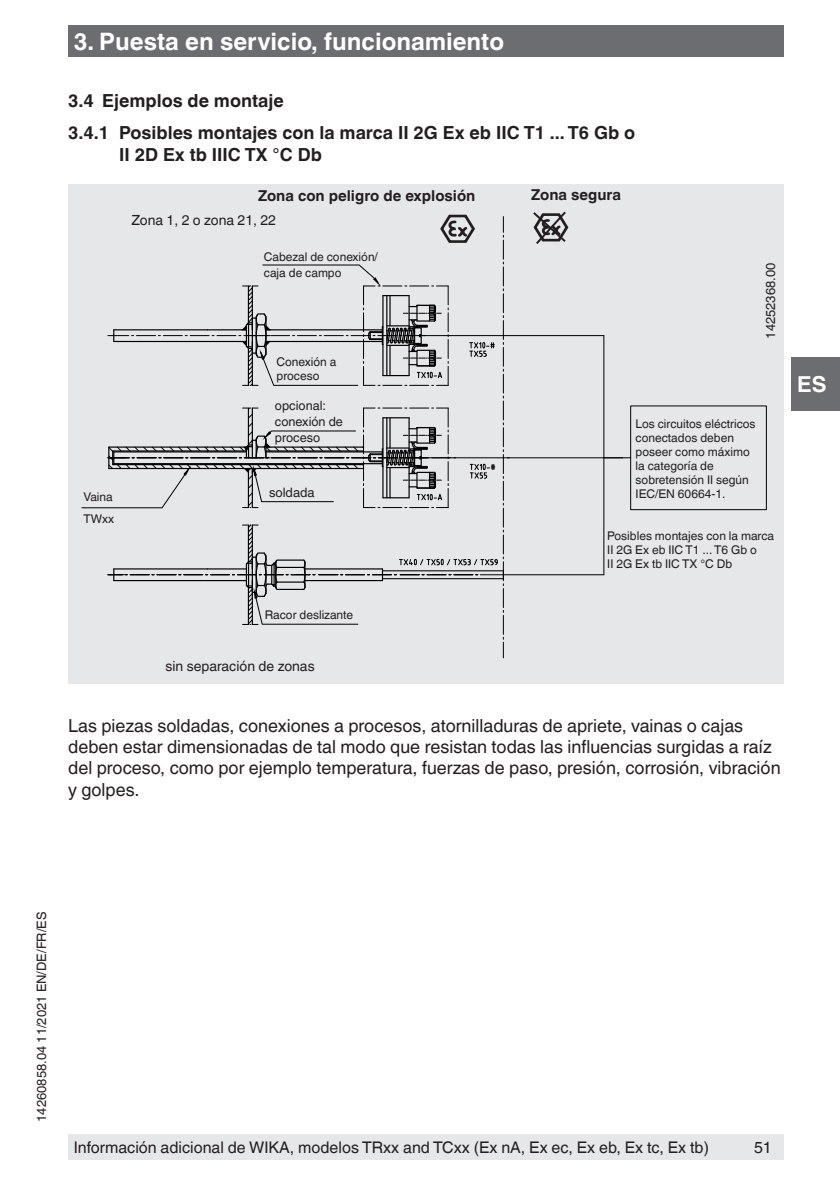
<style>
.page{position:relative;width:840px;height:1191px;background:#fff}
.page>*{position:absolute;margin:0;border:0;box-sizing:border-box;transform-origin:0 0}
.t1{font:700 24px "Helvetica World";color:#fff}
.t2{font:700 22px "Helvetica World";color:#fff}
.t3{font:18px/21px "Helvetica World";color:#231f20}
.t4{font:700 18px/32px "Helvetica World";color:#231f20}
.t5{font:16px "Helvetica World";color:#231f20}
.t6{font:700 15px "Helvetica World";color:#231f20}
.t7{font:14px "Helvetica World";color:#231f20}
.t8{font:13px "Helvetica World";color:#231f20}
.t9{font:12.6px/16px "Helvetica World";color:#231f20}
.t10{font:12px/14px "Helvetica World";color:#231f20}
</style>
<div class="page">
<div style="left:791px;top:357px;width:48px;height:54px;background:#6c6d70"></div>
<div style="left:68px;top:26px;width:714px;height:31px;background:#6c6d70"></div>
<div style="left:68px;top:1134px;width:714px;height:25px;background:#e6e7e9"></div>
<div style="left:68px;top:184px;width:714px;height:499px;background:#e6e7e9"></div>
<hr style="left:421px;top:335px;width:182px;height:1px;background:#000">
<hr style="left:421px;top:457px;width:209px;height:1px;background:#000">
<hr style="left:480px;top:574px;width:123px;height:1px;background:#000">
<div style="left:630px;top:405px;width:136px;height:105px;border:1px solid #000"></div>
<svg style="left:603px;top:335px;width:20px;height:123px"></svg>
<hr style="left:603px;top:458px;width:1px;height:116px;background:#000">
<svg style="left:81px;top:214px;width:428px;height:444px"></svg>
<svg style="left:533px;top:211px;width:35px;height:33px"></svg>
<h1 class="t1" style="left:74px;top:27px;width:431px">3. Puesta en servicio, funcionamiento</h1>
<p class="t4" style="left:68px;top:85px;width:568px">3.4 Ejemplos de montaje<br>3.4.1 Posibles montajes con la marca II 2G Ex eb IIC T1 ... T6 Gb o</p>
<p class="t4" style="left:119px;top:139px;width:204px">II 2D Ex tb IIIC TX °C Db</p>
<p class="t6" style="left:258px;top:187px;width:219px">Zona con peligro de explosión</p>
<p class="t6" style="left:531px;top:186px;width:91px">Zona segura</p>
<p class="t7" style="left:131px;top:212px;width:146px">Zona 1, 2 o zona 21, 22</p>
<p class="t10" style="left:264px;top:249px;width:115px;line-height:16px">Cabezal de conexión/ caja de campo</p>
<p class="t10" style="left:276px;top:355px;width:61px">Conexión a proceso</p>
<p class="t9" style="left:275px;top:397px;width:69px">opcional: conexión de proceso</p>
<p class="t10" style="left:83px;top:490px;width:31px">Vaina</p>
<p class="t8" style="left:269px;top:485px;width:47px">soldada</p>
<p class="t10" style="left:83px;top:512px;width:32px">TWxx</p>
<p class="t10" style="left:264px;top:608px;width:90px">Racor deslizante</p>
<p class="t7" style="left:165px;top:657px;width:150px">sin separación de zonas</p>
<p class="t8" style="left:762px;top:339px;width:77px;rotate:-90deg">14252368.00</p>
<p class="t10" style="left:635px;top:417px;width:121px">Los circuitos eléctricos conectados deben poseer como máximo la categoría de sobretensión II según<br>IEC/EN 60664-1.</p>
<p class="t10" style="left:607px;top:528px;width:168px">Posibles montajes con la marca<br>II 2G Ex eb IIC T1 ... T6 Gb o<br>II 2G Ex tb IIC TX °C Db</p>
<p class="t3" style="left:68px;top:715px;width:713px">Las piezas soldadas, conexiones a procesos, atornilladuras de apriete, vainas o cajas deben estar dimensionadas de tal modo que resistan todas las influencias surgidas a raíz del proceso, como por ejemplo temperatura, fuerzas de paso, presión, corrosión, vibración y golpes.</p>
<p class="t2" style="left:796px;top:372px;width:31px">ES</p>
<p class="t8" style="left:34px;top:1121px;width:211px;rotate:-90deg">14260858.04 11/2021 EN/DE/FR/ES</p>
<p class="t5" style="left:74px;top:1137px;width:636px">Información adicional de WIKA, modelos TRxx and TCxx (Ex nA, Ex ec, Ex eb, Ex tc, Ex tb)</p>
<p class="t5" style="left:753px;top:1137px;width:19px">51</p>
</div>
